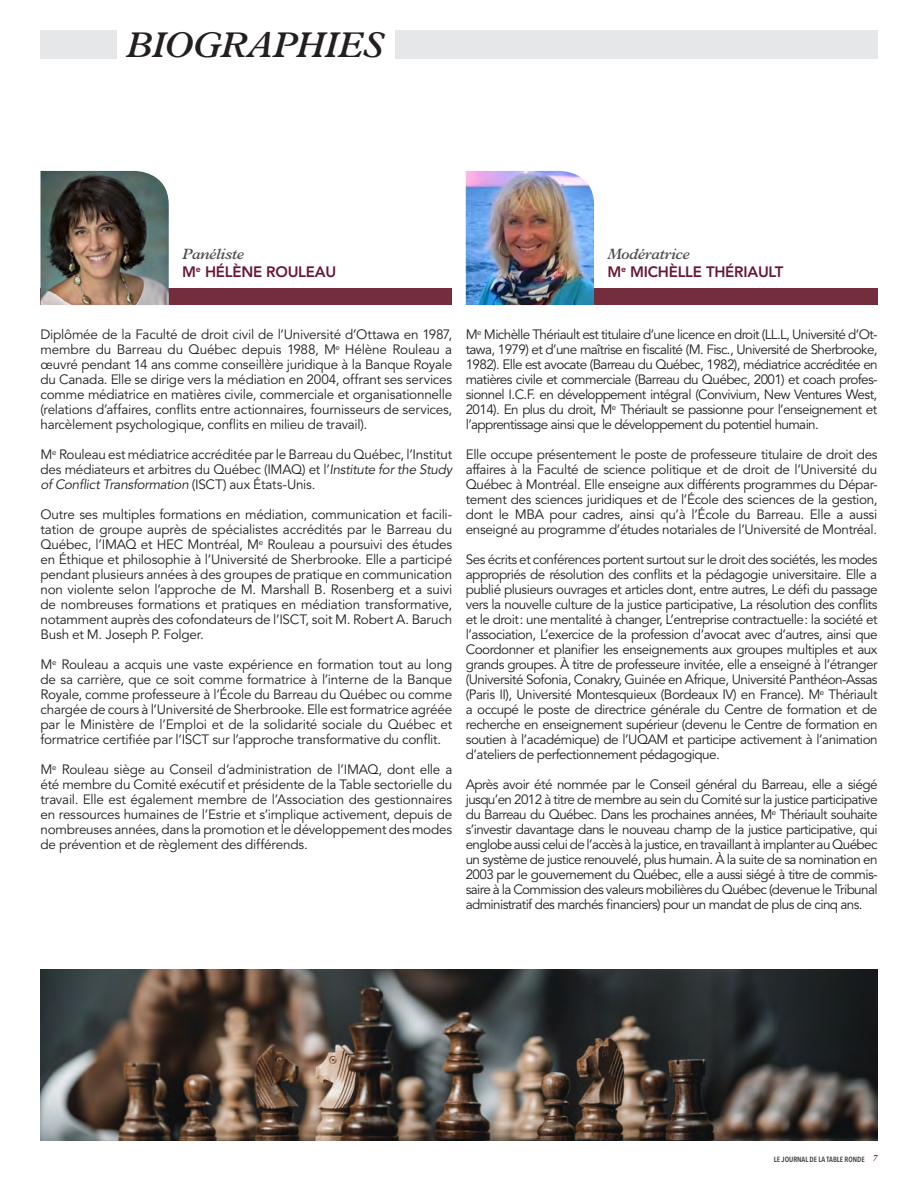
<style>
.page{position:relative;width:918px;height:1188px;background:#fff}
.page>*{position:absolute;margin:0;border:0;box-sizing:border-box;transform-origin:0 0}
.t1{font:italic 600 36px "Plantin Std";letter-spacing:-.025em;color:#231f20}
.t2{font:800 15px/18.8px "Avenir LT Std";letter-spacing:-.015em;color:#691730}
.TEXTE_paragraphe_-_c{font:13.5px/15px "Avenir LT Std";letter-spacing:-.025em;color:#231f20;text-align:justify}
.t3{font:600 condensed 7.5px "Avenir Next LT Pro";color:#3e3e3f}
.s1{font-family:"Plantin Std";font-weight:600;font-style:italic;color:#4d4d4d}
.s2{font-style:italic}
.s3{font-family:"Plantin Std";font-style:italic;font-stretch:normal;font-size:9px;color:#691730}
</style>
<div class="page">
<div style="left:395px;top:30px;width:483px;height:28px;background:#e6e7e9"></div>
<div style="left:40px;top:30px;width:77px;height:28px;background:#e6e7e9"></div>
<div style="left:40px;top:289px;width:412px;height:16px;background:#742d3c"></div>
<img style="left:40px;top:171px;width:129px;height:134px">
<div style="left:466px;top:289px;width:412px;height:16px;background:#742d3c"></div>
<img style="left:466px;top:171px;width:128px;height:134px">
<img style="left:40px;top:969px;width:838px;height:172px">
<p class="t1" style="left:126px;top:24px;width:259px">BIOGRAPHIES</p>
<p class="t2" style="left:182px;top:244px;width:156px"><span class="s1">Panéliste<br></span>M<sup>e</sup> HÉLÈNE ROULEAU</p>
<p class="t2" style="left:607px;top:244px;width:177px"><span class="s1">Modératrice<br></span>M<sup>e</sup> MICHÈLLE THÉRIAULT</p>
<p class="TEXTE_paragraphe_-_c" style="left:40px;top:327px;width:413px">Diplômée de la Faculté de droit civil de l’Université d’Ottawa en 1987, membre du Barreau du Québec depuis 1988, M<sup>e</sup> Hélène Rouleau a œuvré pendant 14 ans comme conseillère juridique à la Banque Royale du Canada. Elle se dirige vers la médiation en 2004, offrant ses services comme médiatrice en matières civile, commerciale et organisationnelle (relations d’affaires, conflits entre actionnaires, fournisseurs de services, harcèlement psychologique, conflits en milieu de travail).</p>
<p class="TEXTE_paragraphe_-_c" style="left:40px;top:447px;width:413px">M<sup>e</sup> Rouleau est médiatrice accréditée par le Barreau du Québec, l’Institut des médiateurs et arbitres du Québec (IMAQ) et l’<span class="s2">Institute for the Study of Conflict Transformation</span> (ISCT) aux États-Unis.</p>
<p class="TEXTE_paragraphe_-_c" style="left:40px;top:507px;width:413px">Outre ses multiples formations en médiation, communication et facili&shy;tation de groupe auprès de spécialistes accrédités par le Barreau du Québec, l’IMAQ et HEC Montréal, M<sup>e</sup> Rouleau a poursuivi des études en Éthique et philosophie à l’Université de Sherbrooke. Elle a participé pendant plusieurs années à des groupes de pratique en communication non violente selon l’approche de M. Marshall B. Rosenberg et a suivi de nombreuses formations et pratiques en médiation transformative, notamment auprès des cofondateurs de l’ISCT, soit M. Robert A. Baruch Bush et M. Joseph P. Folger.</p>
<p class="TEXTE_paragraphe_-_c" style="left:40px;top:657px;width:413px">M<sup>e</sup> Rouleau a acquis une vaste expérience en formation tout au long de sa carrière, que ce soit comme formatrice à l’interne de la Banque Royale, comme professeure à l’École du Barreau du Québec ou comme chargée de cours à l’Université de Sherbrooke. Elle est formatrice agréée par le Ministère de l’Emploi et de la solidarité sociale du Québec et formatrice certifiée par l’ISCT sur l’approche transformative du conflit.</p>
<p class="TEXTE_paragraphe_-_c" style="left:40px;top:762px;width:413px">M<sup>e</sup> Rouleau siège au Conseil d’administration de l’IMAQ, dont elle a été membre du Comité exécutif et présidente de la Table sectorielle du travail. Elle est également membre de l’Association des gestionnaires en ressources humaines de l’Estrie et s’implique activement, depuis de nombreuses années, dans la promotion et le développement des modes de prévention et de règlement des différends.</p>
<p class="TEXTE_paragraphe_-_c" style="left:466px;top:327px;width:413px">M<sup>e</sup> Michèlle Thériault est titulaire d’une licence en droit (LL.L, Université d’Ot&shy;tawa, 1979) et d’une maîtrise en fiscalité (M. Fisc., Université de Sherbrooke, 1982). Elle est avocate (Barreau du Québec, 1982), médiatrice accréditée en matières civile et commerciale (Barreau du Québec, 2001) et coach profes&shy;sionnel I.C.F. en développement intégral (Convivium, New Ventures West, 2014). En plus du droit, M<sup>e</sup> Thériault se passionne pour l’enseignement et l’apprentissage ainsi que le développement du potentiel humain.</p>
<p class="TEXTE_paragraphe_-_c" style="left:466px;top:447px;width:413px">Elle occupe présentement le poste de professeure titulaire de droit des affaires à la Faculté de science politique et de droit de l’Université du Québec à Montréal. Elle enseigne aux différents programmes du Dépar&shy;tement des sciences juridiques et de l’École des sciences de la gestion, dont le MBA pour cadres, ainsi qu’à l’École du Barreau. Elle a aussi enseigné au programme d’études notariales de l’Université de Montréal.</p>
<p class="TEXTE_paragraphe_-_c" style="left:466px;top:552px;width:413px">Ses écrits et conférences portent surtout sur le droit des sociétés, les modes appropriés de résolution des conflits et la pédagogie universitaire. Elle a publié plusieurs ouvrages et articles dont, entre autres, Le défi du passage vers la nouvelle culture de la justice participative, La résolution des conflits et le droit: une mentalité à changer, L’entreprise contractuelle: la société et l’association, L’exercice de la profession d’avocat avec d’autres, ainsi que Coordonner et planifier les enseignements aux groupes multiples et aux grands groupes. À titre de professeure invitée, elle a enseigné à l’étranger (Université Sofonia, Conakry, Guinée en Afrique, Université Panthéon-Assas (Paris II), Université Montesquieux (Bordeaux IV) en France). M<sup>e</sup> Thériault a occupé le poste de directrice générale du Centre de formation et de recherche en enseignement supérieur (devenu le Centre de formation en soutien à l’académique) de l’UQAM et participe activement à l’animation d’ateliers de perfectionnement pédagogique.</p>
<p class="TEXTE_paragraphe_-_c" style="left:466px;top:777px;width:413px">Après avoir été nommée par le Conseil général du Barreau, elle a siégé jusqu’en 2012 à titre de membre au sein du Comité sur la justice participative du Barreau du Québec. Dans les prochaines années, M<sup>e</sup> Thériault souhaite s’investir davantage dans le nouveau champ de la justice participative, qui englobe aussi celui de l’accès à la justice, en travaillant à implanter au Québec un système de justice renouvelé, plus humain. À la suite de sa nomination en 2003 par le gouvernement du Québec, elle a aussi siégé à titre de commis&shy;saire à la Commission des valeurs mobilières du Québec (devenue le Tribunal administratif des marchés financiers) pour un mandat de plus de cinq ans.</p>
<p class="t3" style="left:774px;top:1154px;width:105px">LE JOURNAL DE LA TABLE RONDE <span class="s3">7</span></p>
</div>
